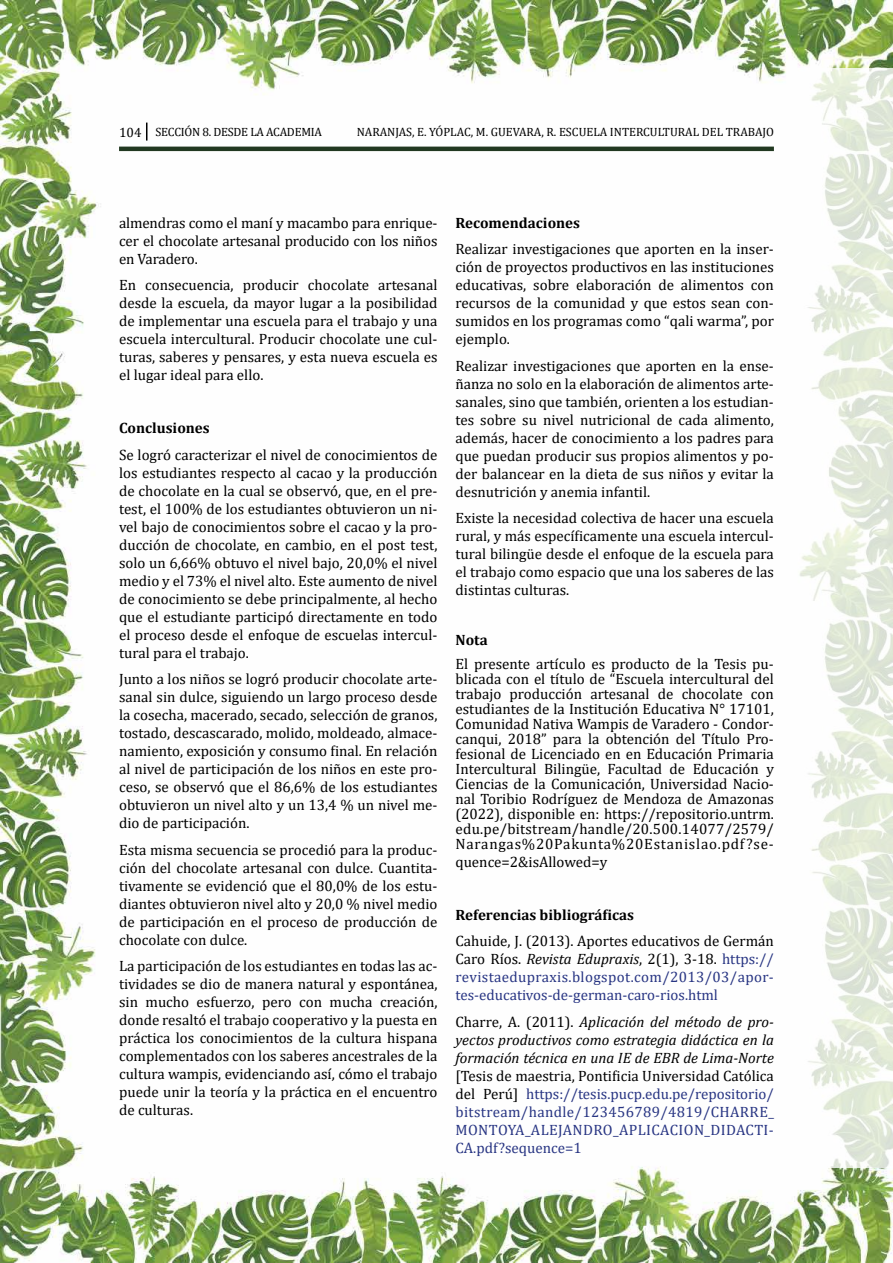
<style>
.page{position:relative;width:893px;height:1263px;background:#fff}
.page>*{position:absolute;margin:0;border:0;box-sizing:border-box;transform-origin:0 0}
.t1{font:15px/18px "Cambria";color:#000;text-align:justify}
.t2{font:15px/18px "Cambria";letter-spacing:.005em;color:#283583;text-align:justify}
.t3{font:italic 15px/18px "Cambria";color:#000;text-align:justify}
.t4{font:700 15px "Cambria";color:#000}
.t5{font:13.5px "Cambria";color:#000}
.t6{font:12px "Cambria";color:#000}
.t7{font:12px "Cambria";letter-spacing:-.02em;color:#000}
.s1{color:#000}
.s2{font-style:italic;color:#000}
.s3{font-style:normal}
</style>
<div class="page">
<img style="left:0;top:0;width:893px;height:1263px">
<svg style="left:792px;top:68px;width:100px;height:1099px"></svg>
<hr style="left:892px;top:68px;width:1px;height:1099px;background:#fff">
<hr style="left:119px;top:147px;width:655px;height:4px;background:#223921">
<svg style="left:146px;top:123px;width:1px;height:18px"></svg>
<p class="t5" style="left:119px;top:124px;width:24px">104</p>
<p class="t7" style="left:156px;top:125px;width:168px">SECCIÓN 8. DESDE LA ACADEMIA</p>
<p class="t6" style="left:357px;top:125px;width:418px">NARANJAS, E. YÓPLAC, M. GUEVARA, R. ESCUELA INTERCULTURAL DEL TRABAJO</p>
<p class="t1" style="left:119px;top:213px;width:320px">almendras como el maní y macambo para enrique&shy;cer el chocolate artesanal producido con los niños en Varadero.</p>
<p class="t1" style="left:119px;top:276px;width:320px">En consecuencia, producir chocolate artesanal desde la escuela, da mayor lugar a la posibilidad de implementar una escuela para el trabajo y una escuela intercultural. Producir chocolate une cul&shy;turas, saberes y pensares, y esta nueva escuela es el lugar ideal para ello.</p>
<p class="t4" style="left:119px;top:417px;width:92px">Conclusiones</p>
<p class="t1" style="left:119px;top:446px;width:320px">Se logró caracterizar el nivel de conocimientos de los estudiantes respecto al cacao y la producción de chocolate en la cual se observó, que, en el pre&shy;test, el 100% de los estudiantes obtuvieron un ni&shy;vel bajo de conocimientos sobre el cacao y la pro&shy;ducción de chocolate, en cambio, en el post test, solo un 6,66% obtuvo el nivel bajo, 20,0% el nivel medio y el 73% el nivel alto. Este aumento de nivel de conocimiento se debe principalmente, al hecho que el estudiante participó directamente en todo el proceso desde el enfoque de escuelas intercul&shy;tural para el trabajo.</p>
<p class="t1" style="left:119px;top:670px;width:320px">Junto a los niños se logró producir chocolate arte&shy;sanal sin dulce, siguiendo un largo proceso desde la cosecha, macerado, secado, selección de granos, tostado, descascarado, molido, moldeado, almace&shy;namiento, exposición y consumo final. En relación al nivel de participación de los niños en este pro&shy;ceso, se observó que el 86,6% de los estudiantes obtuvieron un nivel alto y un 13,4 % un nivel me&shy;dio de participación.</p>
<p class="t1" style="left:119px;top:841px;width:320px">Esta misma secuencia se procedió para la produc&shy;ción del chocolate artesanal con dulce. Cuantita&shy;tivamente se evidenció que el 80,0% de los estu&shy;diantes obtuvieron nivel alto y 20,0 % nivel medio de participación en el proceso de producción de chocolate con dulce.</p>
<p class="t1" style="left:119px;top:957px;width:320px">La participación de los estudiantes en todas las ac&shy;tividades se dio de manera natural y espontánea, sin mucho esfuerzo, pero con mucha creación, donde resaltó el trabajo cooperativo y la puesta en práctica los conocimientos de la cultura hispana complementados con los saberes ancestrales de la cultura wampis, evidenciando así, cómo el trabajo puede unir la teoría y la práctica en el encuentro de culturas.</p>
<p class="t4" style="left:455px;top:212px;width:126px">Recomendaciones</p>
<p class="t1" style="left:455px;top:240px;width:320px">Realizar investigaciones que aporten en la inser&shy;ción de proyectos productivos en las instituciones educativas, sobre elaboración de alimentos con recursos de la comunidad y que estos sean con&shy;sumidos en los programas como “qali warma”, por ejemplo.</p>
<p class="t1" style="left:455px;top:357px;width:320px">Realizar investigaciones que aporten en la ense&shy;ñanza no solo en la elaboración de alimentos arte&shy;sanales, sino que también, orienten a los estudian&shy;tes sobre su nivel nutricional de cada alimento, además, hacer de conocimiento a los padres para que puedan producir sus propios alimentos y po&shy;der balancear en la dieta de sus niños y evitar la desnutrición y anemia infantil.</p>
<p class="t1" style="left:455px;top:509px;width:320px">Existe la necesidad colectiva de hacer una escuela rural, y más específicamente una escuela intercul&shy;tural bilingüe desde el enfoque de la escuela para el trabajo como espacio que una los saberes de las distintas culturas.</p>
<p class="t4" style="left:455px;top:629px;width:34px">Nota</p>
<p class="t1" style="left:455px;top:656px;width:320px;line-height:15px">El presente artículo es producto de la Tesis pu&shy;blicada con el título de “Escuela intercultural del trabajo producción artesanal de chocolate con estudiantes de la Institución Educativa N° 17101, Comunidad Nativa Wampis de Varadero - Condor&shy;canqui, 2018” para la obtención del Título Pro&shy;fesional de Licenciado en en Educación Primaria Intercultural Bilingüe, Facultad de Educación y Ciencias de la Comunicación, Universidad Nacio&shy;nal Toribio Rodríguez de Mendoza de Amazonas (2022), disponible en: https://repositorio.untrm. edu.pe/bitstream/handle/20.500.14077/2579/ Narangas%20Pakunta%20Estanislao.pdf?se-</p>
<p class="t1" style="left:455px;top:853px;width:153px">quence=2&amp;isAllowed=y</p>
<p class="t4" style="left:455px;top:904px;width:180px">Referencias bibliográficas</p>
<p class="t2" style="left:455px;top:932px;width:320px"><span class="s1">Cahuide, J. (2013). Aportes educativos de Germán Caro Ríos.</span> <span class="s2">Revista Edupraxis</span><span class="s1">, 2(1), 3-18.</span> https:// revistaedupraxis.blogspot.com/2013/03/apor&shy;tes-educativos-de-german-caro-rios.html</p>
<p class="t3" style="left:455px;top:1012px;width:320px"><span class="s3">Charre, A. (2011).</span> Aplicación del método de pro&shy;yectos productivos como estrategia didáctica en la formación técnica en una IE de EBR de Lima-Norte</p>
<p class="t2" style="left:455px;top:1067px;width:320px"><span class="s1">[Tesis de maestria, Pontificia Universidad Católica del Perú]</span> https://tesis.pucp.edu.pe/repositorio/ bitstream/handle/123456789/4819/CHARRE_ MONTOYA_ALEJANDRO_APLICACION_DIDACTI-CA.pdf?sequence=1</p>
</div>
